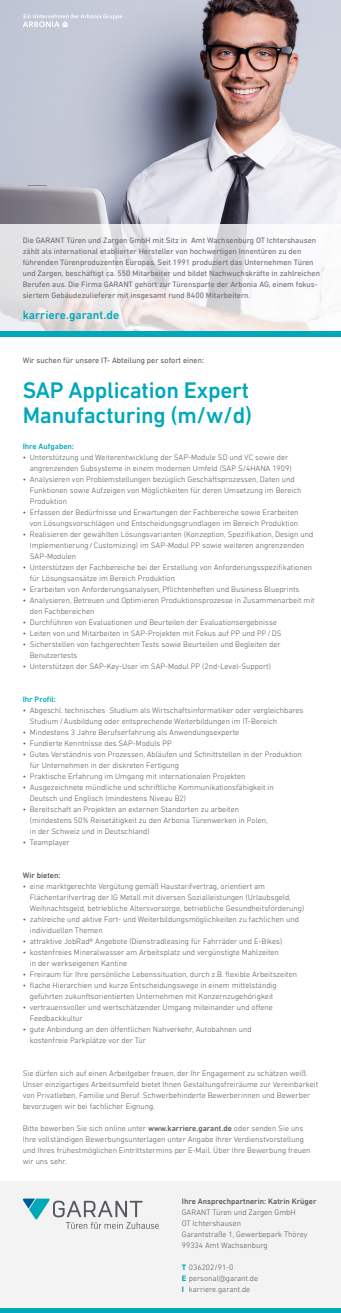
<style>
.page{position:relative;width:341px;height:1313px;background:#fff}
.page>*{position:absolute;margin:0;border:0;box-sizing:border-box;transform-origin:0 0}
.Head_1{font:500 23px/25px "DIN Next LT Pro";letter-spacing:-.01em;color:#00a8b9}
.t1{font:500 12px "DIN Next LT Pro";color:#00a8b9}
.Fließtext_Light{font:300 8px/11px "DIN Next LT Pro";color:#56595e}
.Fließtext_Regular_1{font:8px/11px "DIN Next LT Pro";color:#676b72}
.t2{font:8px "DIN Next LT Pro";color:#56595e}
.Head_3{font:500 8px "DIN Next LT Pro";color:#56595e}
.Head_2{font:500 8px "DIN Next LT Pro";color:#00a8b9}
.s1{font-weight:500}
.s2{font-weight:700;color:#00a8b9}
</style>
<div class="page">
<img style="left:0;top:0;width:340px;height:224px">
<svg style="left:0;top:224px;width:340px;height:108px"></svg>
<div style="left:0;top:332px;width:340px;height:5px;background:#00a8b9"></div>
<svg style="left:23px;top:14px;width:99px;height:13px"></svg>
<div style="left:0;top:1181px;width:340px;height:131px;background:#f1f2f2"></div>
<hr style="left:0;top:1308px;width:340px;height:4px;background:#00a8b9">
<svg style="left:23px;top:1198px;width:136px;height:30px"></svg>
<p class="Fließtext_Regular_1" style="left:23px;top:234px;width:298px">Die GARANT Türen und Zargen GmbH mit Sitz in Amt Wachsenburg OT Ichtershausen zählt als international etablierter Hersteller von hochwertigen Innentüren zu den führenden Türenproduzenten Europas. Seit 1991 produziert das Unternehmen Türen und Zargen, beschäftigt ca. 550 Mitarbeiter und bildet Nachwuchskräfte in zahlreichen Berufen aus. Die Firma GARANT gehört zur Türensparte der Arbonia AG, einem fokus&shy;siertem Gebäudezulieferer mit insgesamt rund 8400 Mitarbeitern.</p>
<p class="t1" style="left:23px;top:308px;width:98px">karriere.garant.de</p>
<p class="t2" style="left:23px;top:356px;width:182px">Wir suchen für unsere IT- Abteilung per sofort einen:</p>
<p class="Head_1" style="left:23px;top:377px;width:230px">SAP Application Expert<br>Manufacturing (m/w/d)</p>
<p class="Head_2" style="left:23px;top:442px;width:53px">Ihre Aufgaben:</p>
<p class="Fließtext_Light" style="left:30px;top:452px;width:263px;text-indent:-7px">• Unterstützung und Weiterentwicklung der SAP-Module SD und VC sowie der angrenzenden Subsysteme in einem modernen Umfeld (SAP S/4HANA 1909)</p>
<p class="Fließtext_Light" style="left:30px;top:474px;width:273px;text-indent:-7px">• Analysieren von Problemstellungen bezüglich Geschäftsprozessen, Daten und<br>Funktionen sowie Aufzeigen von Möglichkeiten für deren Umsetzung im Bereich<br>Produktion</p>
<p class="Fließtext_Light" style="left:23px;top:507px;width:277px;text-align:right">• Erfassen der Bedürfnisse und Erwartungen der Fachbereiche sowie Erarbeiten von Lösungsvorschlägen und Entscheidungsgrundlagen im Bereich Produktion</p>
<p class="Fließtext_Light" style="left:30px;top:529px;width:284px;text-indent:-7px">• Realisieren der gewählten Lösungsvarianten (Konzeption, Spezifikation, Design und<br>Implementierung/Customizing) im SAP-Modul PP sowie weiteren angrenzenden<br>SAP-Modulen</p>
<p class="Fließtext_Light" style="left:30px;top:562px;width:283px;text-indent:-7px">• Unterstützen der Fachbereiche bei der Erstellung von Anforderungsspezifikationen für Lösungsansätze im Bereich Produktion</p>
<p class="Fließtext_Light" style="left:23px;top:584px;width:278px">• Erarbeiten von Anforderungsanalysen, Pflichtenheften und Business Blueprints</p>
<p class="Fließtext_Light" style="left:30px;top:595px;width:286px;text-indent:-7px">• Analysieren, Betreuen und Optimieren Produktionsprozesse in Zusammenarbeit mit den Fachbereichen</p>
<p class="Fließtext_Light" style="left:23px;top:617px;width:255px">• Durchführen von Evaluationen und Beurteilen der Evaluationsergebnisse</p>
<p class="Fließtext_Light" style="left:23px;top:628px;width:260px">• Leiten von und Mitarbeiten in SAP-Projekten mit Fokus auf PP und PP/DS</p>
<p class="Fließtext_Light" style="left:30px;top:639px;width:252px;text-indent:-7px">• Sicherstellen von fachgerechten Tests sowie Beurteilen und Begleiten der<br>Benutzertests</p>
<p class="Fließtext_Light" style="left:23px;top:661px;width:249px">• Unterstützen der SAP-Key-User im SAP-Modul PP (2nd-Level-Support)</p>
<p class="Head_2" style="left:23px;top:695px;width:35px">Ihr Profil:</p>
<p class="Fließtext_Light" style="left:30px;top:705px;width:274px;text-indent:-7px">• Abgeschl. technisches Studium als Wirtschaftsinformatiker oder vergleichbares<br>Studium/Ausbildung oder entsprechende Weiterbildungen im IT-Bereich</p>
<p class="Fließtext_Light" style="left:23px;top:727px;width:217px">• Mindestens 3 Jahre Berufserfahrung als Anwendungsexperte</p>
<p class="Fließtext_Light" style="left:23px;top:738px;width:150px">• Fundierte Kenntnisse des SAP-Moduls PP</p>
<p class="Fließtext_Light" style="left:30px;top:749px;width:273px;text-indent:-7px">• Gutes Verständnis von Prozessen, Abläufen und Schnittstellen in der Produktion für Unternehmen in der diskreten Fertigung</p>
<p class="Fließtext_Light" style="left:23px;top:771px;width:224px">• Praktische Erfahrung im Umgang mit internationalen Projekten</p>
<p class="Fließtext_Light" style="left:30px;top:782px;width:245px;text-indent:-7px">• Ausgezeichnete mündliche und schriftliche Kommunikationsfähigkeit in<br>Deutsch und Englisch (mindestens Niveau B2)</p>
<p class="Fließtext_Light" style="left:30px;top:804px;width:239px;text-indent:-7px">• Bereitschaft an Projekten an externen Standorten zu arbeiten (mindestens 50% Reisetätigkeit zu den Arbonia Türenwerken in Polen, in der Schweiz und in Deutschland)</p>
<p class="Fließtext_Light" style="left:23px;top:837px;width:48px">• Teamplayer</p>
<p class="Head_3" style="left:23px;top:871px;width:39px">Wir bieten:</p>
<p class="Fließtext_Light" style="left:30px;top:881px;width:275px;text-indent:-7px">• eine marktgerechte Vergütung gemäß Haustarifvertrag, orientiert am<br>Flächentarifvertrag der IG Metall mit diversen Sozialleistungen (Urlaubsgeld,<br>Weihnachtsgeld, betriebliche Altersvorsorge, betriebliche Gesundheitsförderung)</p>
<p class="Fließtext_Light" style="left:30px;top:914px;width:270px;text-indent:-7px">• zahlreiche und aktive Fort- und Weiterbildungsmöglichkeiten zu fachlichen und individuellen Themen</p>
<p class="Fließtext_Light" style="left:23px;top:936px;width:260px">• attraktive JobRad® Angebote (Dienstradleasing für Fahrräder und E-Bikes)</p>
<p class="Fließtext_Light" style="left:30px;top:947px;width:250px;text-indent:-7px">• kostenfreies Mineralwasser am Arbeitsplatz und vergünstigte Mahlzeiten in der werkseigenen Kantine</p>
<p class="Fließtext_Light" style="left:23px;top:969px;width:275px">• Freiraum für Ihre persönliche Lebenssituation, durch z.B. flexible Arbeitszeiten</p>
<p class="Fließtext_Light" style="left:23px;top:980px;width:255px;text-align:center">• flache Hierarchien und kurze Entscheidungswege in einem mittelständig geführten zukunftsorientierten Unternehmen mit Konzernzugehörigkeit</p>
<p class="Fließtext_Light" style="left:30px;top:1002px;width:244px;text-indent:-7px">• vertrauensvoller und wertschätzender Umgang miteinander und offene<br>Feedbackkultur</p>
<p class="Fließtext_Light" style="left:30px;top:1024px;width:223px;text-indent:-7px">• gute Anbindung an den öffentlichen Nahverkehr, Autobahnen und kostenfreie Parkplätze vor der Tür</p>
<p class="Fließtext_Light" style="left:23px;top:1068px;width:296px">Sie dürfen sich auf einen Arbeitgeber freuen, der Ihr Engagement zu schätzen weiß.<br>Unser einzigartiges Arbeitsumfeld bietet Ihnen Gestaltungsfreiräume zur Vereinbarkeit von Privatleben, Familie und Beruf. Schwerbehinderte Bewerberinnen und Bewerber bevorzugen wir bei fachlicher Eignung.</p>
<p class="Fließtext_Light" style="left:23px;top:1123px;width:288px">Bitte bewerben Sie sich online unter <span class="s1">www.karriere.garant.de</span> oder senden Sie uns Ihre vollständigen Bewerbungsunterlagen unter Angabe Ihrer Verdienstvorstellung und Ihres frühestmöglichen Eintrittstermins per E-Mail. Über Ihre Bewerbung freuen wir uns sehr.</p>
<p class="Head_3" style="left:181px;top:1196px;width:136px">Ihre Ansprechpartnerin: Katrin Krüger</p>
<p class="Fließtext_Light" style="left:181px;top:1207px;width:115px">GARANT Türen und Zargen GmbH</p>
<p class="Fließtext_Light" style="left:181px;top:1218px;width:61px">OT Ichtershausen</p>
<p class="Fließtext_Light" style="left:181px;top:1229px;width:127px">Garantstraße 1, Gewerbepark Thörey</p>
<p class="Fließtext_Light" style="left:181px;top:1240px;width:87px">99334 Amt Wachsenburg</p>
<p class="Fließtext_Light" style="left:181px;top:1262px;width:53px"><span class="s2">T</span> 036202/91-0</p>
<p class="Fließtext_Light" style="left:181px;top:1273px;width:78px"><span class="s2">E</span> personal@garant.de</p>
<p class="Fließtext_Light" style="left:181px;top:1284px;width:70px"><span class="s2">I</span> karriere.garant.de</p>
</div>
